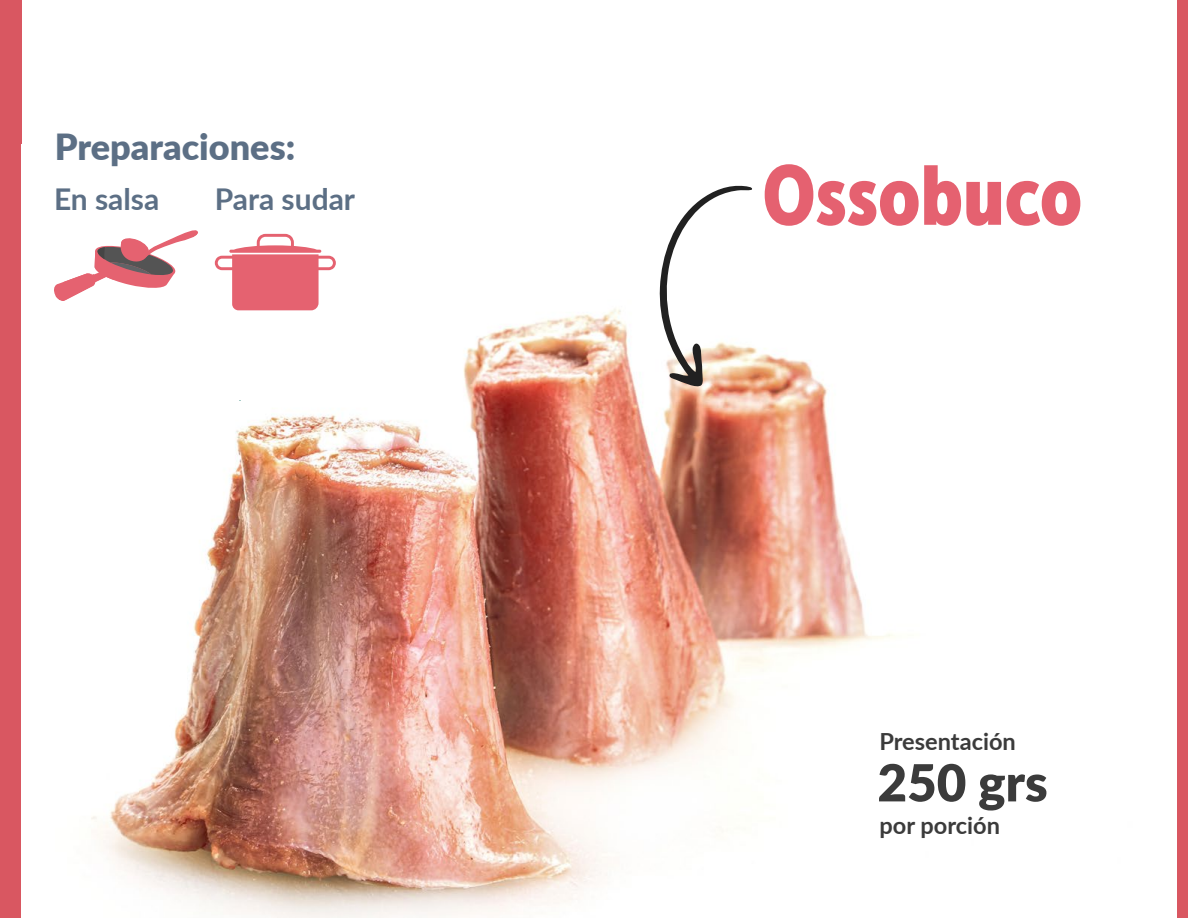
<style>
.page{position:relative;width:1188px;height:918px;background:#fff}
.page>*{position:absolute;margin:0;border:0;box-sizing:border-box;transform-origin:0 0}
.t1{font:83.25px "Museo Sans Condensed 900";color:#e56170}
.t2{font:900 51.15px "Lato";color:#3b3b3b}
.t3{font:900 36px "Lato";color:#5c6f85}
.t4{font:700 30px "Lato";color:#5c6f85}
.t5{font:700 23.55px "Lato";color:#3b3b3b}
</style>
<div class="page">
<div style="left:1177px;top:0;width:11px;height:918px;background:#d95761"></div>
<div style="left:0;top:0;width:21px;height:918px;background:#d95761"></div>
<img style="left:91px;top:233px;width:804px;height:685px">
<svg style="left:658px;top:185px;width:95px;height:204px"></svg>
<svg style="left:215px;top:234px;width:121px;height:76px"></svg>
<svg style="left:202px;top:412px;width:33px;height:24px"></svg>
<svg style="left:54px;top:230px;width:144px;height:72px"></svg>
<h3 class="t3" style="left:55px;top:120px;width:242px">Preparaciones:</h3>
<p class="t4" style="left:54px;top:177px;width:107px">En salsa</p>
<p class="t4" style="left:215px;top:177px;width:142px">Para sudar</p>
<h1 class="t1" style="left:762px;top:148px;width:321px">Ossobuco</h1>
<p class="t5" style="left:879px;top:724px;width:138px">Presentación</p>
<h2 class="t2" style="left:878px;top:744px;width:172px">250 grs</h2>
<p class="t5" style="left:879px;top:808px;width:122px">por porción</p>
</div>
